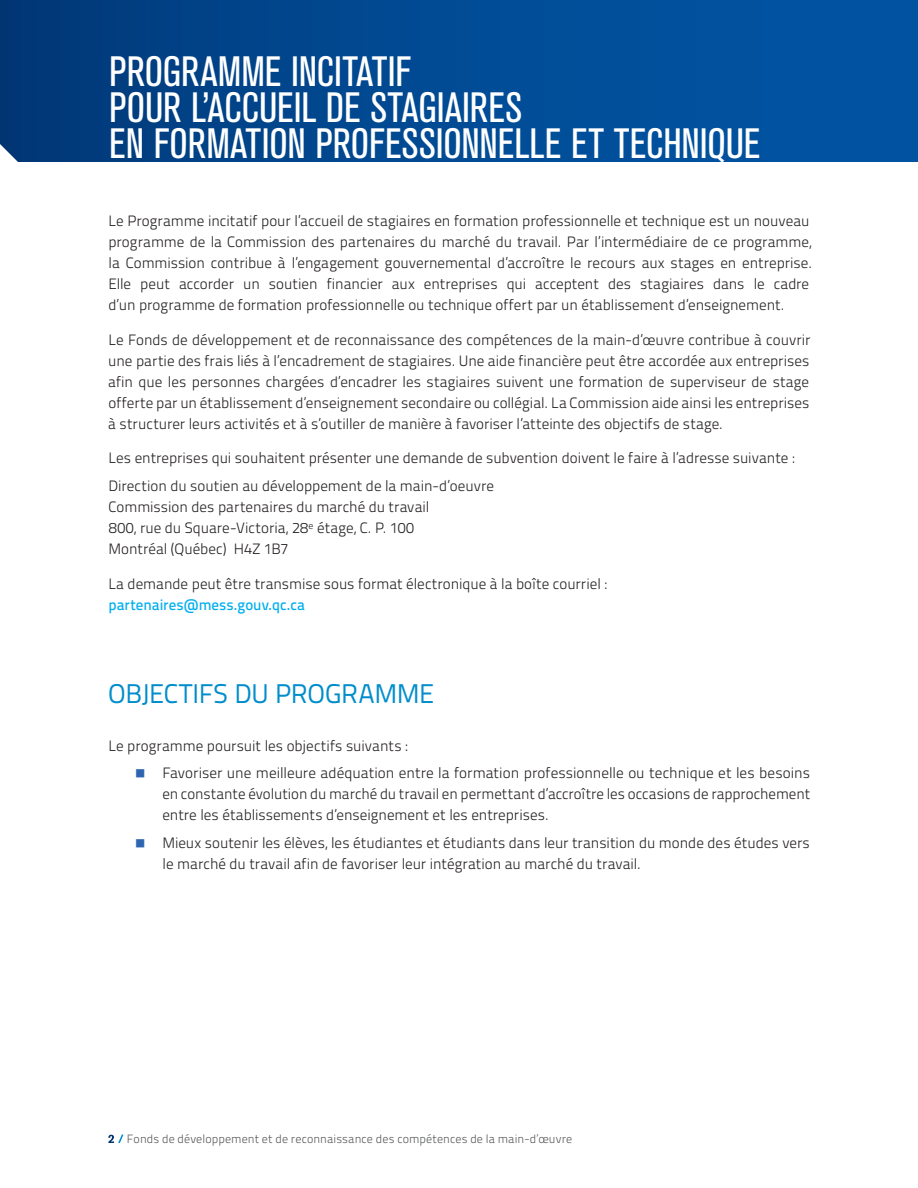
<style>
.page{position:relative;width:918px;height:1188px;background:#fff}
.page>*{position:absolute;margin:0;border:0;box-sizing:border-box;transform-origin:0 0}
.Titre_A{font:condensed 42px/36px "Akzidenz Grotesk BE";letter-spacing:-.005em;color:#fff}
.Titre_2{font:27px "Titillium Text 22 L 400 wt";letter-spacing:-.01em;color:#008dcb}
.Texte{font:15px/21px "Titillium Text 22 L 250 wt";color:#231f20}
.Texte-2{font:15px "Titillium Text 22 L 600 wt";letter-spacing:.005em;color:#00aeef}
.t1{font:12px "Titillium Text 22 L 250 wt";letter-spacing:.01em;color:#57585a}
.s1{font-family:"Akzidenz Grotesk BE";font-weight:700;color:#fff}
</style>
<div class="page">
<svg style="left:0;top:0;width:918px;height:162px;background:#014991"></svg>
<h1 class="Titre_A" style="left:109px;top:54px;width:653px">PROGRAMME INCITATIF<br>POUR L’ACCUEIL DE STAGIAIRES<br>EN FORMATION PROFESSIONNELLE ET TECHNIQUE</h1>
<p class="Texte" style="left:108px;top:210px;width:705px">Le Programme incitatif pour l’accueil de stagiaires en formation professionnelle et technique est un nouveau programme de la Commission des partenaires du marché du travail. Par l’intermédiaire de ce programme, la Commission contribue à l’engagement gouvernemental d’accroître le recours aux stages en entreprise.<br>Elle peut accorder un soutien financier aux entreprises qui acceptent des stagiaires dans le cadre d’un programme de formation professionnelle ou technique offert par un établissement d’enseignement.</p>
<p class="Texte" style="left:108px;top:328px;width:704px;text-align:justify">Le Fonds de développement et de reconnaissance des compétences de la main-d’œuvre contribue à couvrir une partie des frais liés à l’encadrement de stagiaires. Une aide financière peut être accordée aux entreprises afin que les personnes chargées d’encadrer les stagiaires suivent une formation de superviseur de stage offerte par un établissement d’enseignement secondaire ou collégial. La Commission aide ainsi les entreprises à structurer leurs activités et à s’outiller de manière à favoriser l’atteinte des objectifs de stage.</p>
<p class="Texte" style="left:108px;top:447px;width:688px">Les entreprises qui souhaitent présenter une demande de subvention doivent le faire à l’adresse suivante :</p>
<p class="Texte" style="left:108px;top:475px;width:387px">Direction du soutien au développement de la main-d’oeuvre Commission des partenaires du marché du travail<br>800, rue du Square-Victoria, 28<sup>e</sup> étage, C. P. 100<br>Montréal (Québec) H4Z 1B7</p>
<p class="Texte" style="left:108px;top:572px;width:500px">La demande peut être transmise sous format électronique à la boîte courriel :</p>
<p class="Texte-2" style="left:109px;top:593px;width:198px">partenaires@mess.gouv.qc.ca</p>
<h2 class="Titre_2" style="left:108px;top:673px;width:328px">OBJECTIFS DU PROGRAMME</h2>
<p class="Texte" style="left:108px;top:734px;width:301px">Le programme poursuit les objectifs suivants :</p>
<p class="Texte" style="left:162px;top:762px;width:649px;text-align:justify">Favoriser une meilleure adéquation entre la formation professionnelle ou technique et les besoins en constante évolution du marché du travail en permettant d’accroître les occasions de rapprochement entre les établissements d’enseignement et les entreprises.</p>
<p class="Texte" style="left:162px;top:832px;width:649px">Mieux soutenir les élèves, les étudiantes et étudiants dans leur transition du monde des études vers le marché du travail afin de favoriser leur intégration au marché du travail.</p>
<p class="t1" style="left:108px;top:1130px;width:466px"><span class="s1">2 /</span> Fonds de développement et de reconnaissance des compétences de la main-d’œuvre</p>
</div>
